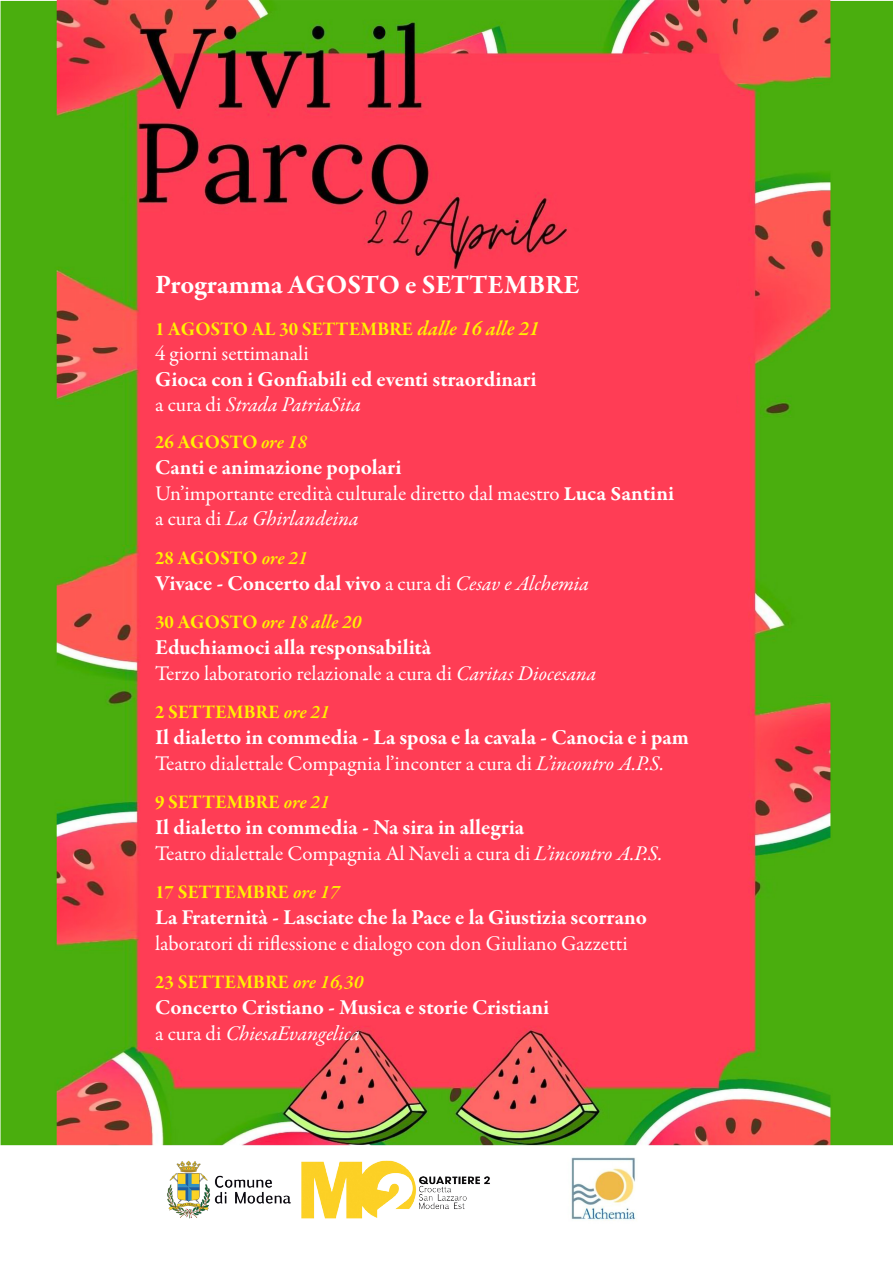
<style>
.page{position:relative;width:893px;height:1263px;background:#fff}
.page>*{position:absolute;margin:0;border:0;box-sizing:border-box;transform-origin:0 0}
.t1{font:700 27px "Garamond Premr Pro";color:#fff}
.t2{font:700 21.75px "Garamond Premr Pro";color:#fff}
.t3{font:21px/25.2px "Garamond Premr Pro";color:#fff}
.t4{font:italic 21px "Garamond Premr Pro";letter-spacing:-.005em;color:#fff}
.t5{font:19.5px "Garamond Premr Pro Bd Subh";letter-spacing:.01em;color:#fff101}
.t6{font:italic 600 19.5px "Garamond Premr Pro";color:#fff101}
.s1{font-family:"Garamond Premr Pro";font-weight:600;font-style:italic;font-size:21px}
.s2{font-style:normal}
.s3{font-family:"Garamond Premr Pro";font-weight:600;font-style:italic}
.s4{font-family:"Garamond Premr Pro Smbd Capt"}
.s5{font-style:italic}
.s6{font-weight:400;font-size:21px}
.s7{font-weight:400;font-style:italic;font-size:21px}
.s8{font-family:"Garamond Premr Pro Bd Subh";font-weight:400;font-style:normal}
</style>
<div class="page">
<img style="left:0;top:0;width:893px;height:1221px">
<img style="left:166px;top:1159px;width:326px;height:61px">
<p class="t1" style="left:155px;top:268px;width:426px">Programma AGOSTO e SETTEMBRE</p>
<p class="t5" style="left:155px;top:317px;width:386px">1 AGOSTO AL 30 SETTEMBRE <span class="s1">dalle 16 alle 21</span></p>
<p class="t3" style="left:155px;top:341px;width:155px">4 giorni settimanali</p>
<p class="t2" style="left:155px;top:366px;width:383px">Gioca con i Gonfiabili ed eventi straordinari</p>
<p class="t4" style="left:155px;top:392px;width:207px"><span class="s2">a cura di</span> Strada PatriaSita</p>
<p class="t5" style="left:155px;top:431px;width:153px">26 AGOSTO <span class="s3">ore 18</span></p>
<p class="t2" style="left:155px;top:454px;width:248px">Canti e animazione popolari</p>
<p class="t3" style="left:155px;top:481px;width:521px">Un’importante eredità culturale diretto dal maestro <span class="s4">Luca Santini </span>a cura di <span class="s5">La Ghirlandeina</span></p>
<p class="t5" style="left:155px;top:546px;width:154px">28 AGOSTO <span class="s3">ore 21</span></p>
<p class="t2" style="left:155px;top:569px;width:435px">Vivace - Concerto dal vivo <span class="s6">a cura di</span> <span class="s7">Cesav e Alchemia</span></p>
<p class="t6" style="left:155px;top:610px;width:208px"><span class="s8">30 AGOSTO</span> ore 18 alle 20</p>
<p class="t2" style="left:155px;top:634px;width:278px">Educhiamoci alla responsabilità</p>
<p class="t3" style="left:155px;top:661px;width:442px">Terzo laboratorio relazionale a cura di <span class="s5">Caritas Diocesana</span></p>
<p class="t5" style="left:155px;top:701px;width:176px">2 SETTEMBRE <span class="s3">ore 21</span></p>
<p class="t2" style="left:155px;top:724px;width:535px">Il dialetto in commedia - La sposa e la cavala - Canocia e i pam</p>
<p class="t3" style="left:155px;top:751px;width:511px">Teatro dialettale Compagnia l’inconter a cura di <span class="s5">L’incontro A.P.S.</span></p>
<p class="t5" style="left:155px;top:791px;width:176px">9 SETTEMBRE <span class="s3">ore 21</span></p>
<p class="t2" style="left:155px;top:814px;width:371px">Il dialetto in commedia - Na sira in allegria</p>
<p class="t3" style="left:155px;top:841px;width:509px">Teatro dialettale Compagnia Al Naveli a cura di <span class="s5">L’incontro A.P.S.</span></p>
<p class="t5" style="left:155px;top:881px;width:186px">17 SETTEMBRE <span class="s3">ore 17</span></p>
<p class="t2" style="left:155px;top:904px;width:493px">La Fraternità - Lasciate che la Pace e la Giustizia scorrano</p>
<p class="t3" style="left:155px;top:931px;width:474px">laboratori di riflessione e dialogo con don Giuliano Gazzetti</p>
<p class="t5" style="left:155px;top:971px;width:210px">23 SETTEMBRE <span class="s3">ore 16,30</span></p>
<p class="t2" style="left:155px;top:994px;width:396px">Concerto Cristiano - Musica e storie Cristiani</p>
<p class="t4" style="left:155px;top:1020px;width:206px"><span class="s2">a cura di</span> ChiesaEvangelica</p>
</div>
